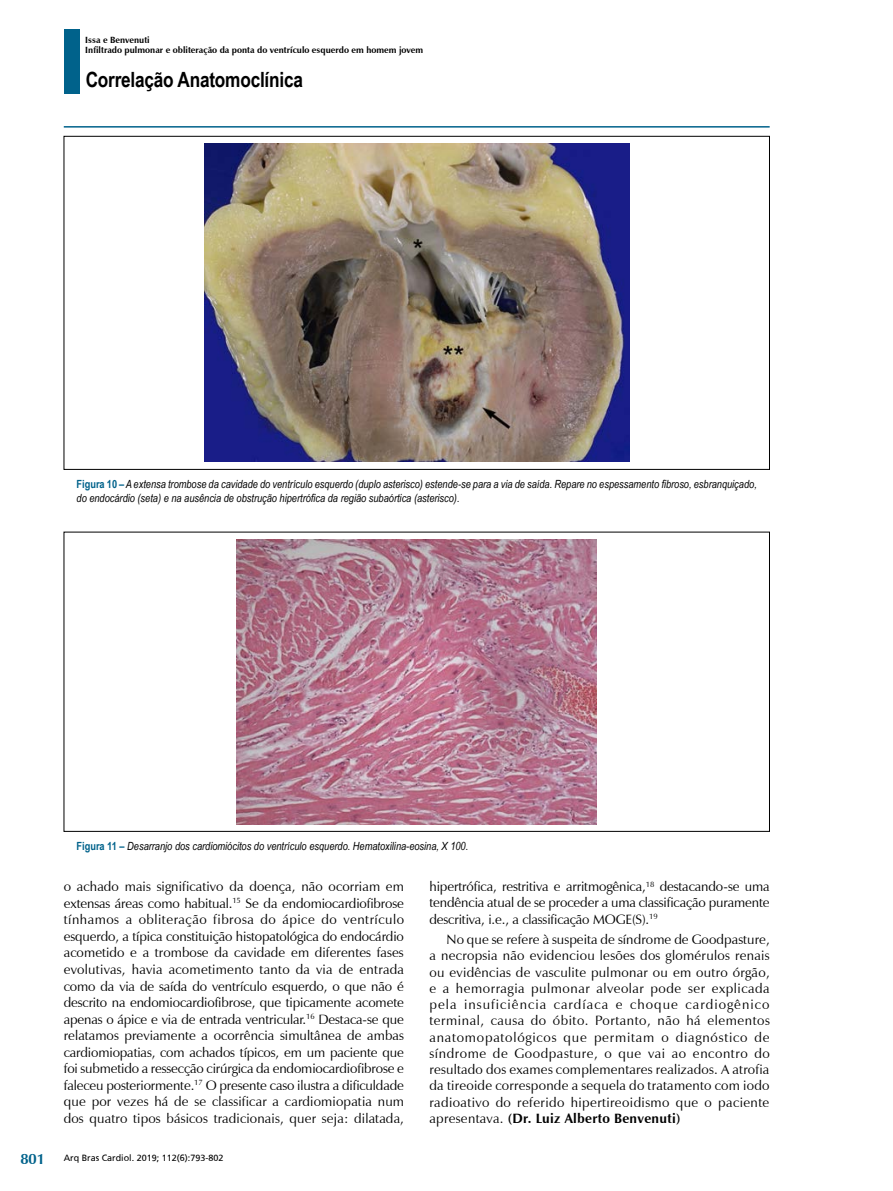
<style>
.page{position:relative;width:893px;height:1191px;background:#fff}
.page>*{position:absolute;margin:0;border:0;box-sizing:border-box;transform-origin:0 0}
.t1{font:700 21px "Arial Narrow";letter-spacing:-.01em;color:#000}
.t2{font:700 15px "Zapf Humanist 601 BT";color:#00628b}
.t3{font:13.5px/16.5px "Zapf Humanist 601 BT";letter-spacing:.01em;color:#000;text-align:justify}
.t4{font:italic 11.25px/13.5px "Arial Narrow";color:#000}
.t5{font:700 9px/10.8px "Zapf Humanist 601 BT";color:#000}
.t6{font:9px "Frutiger";color:#000}
.s1{font-weight:700;font-style:normal;color:#00628b}
.s2{font-weight:700}
</style>
<div class="page">
<hr style="left:64px;top:126px;width:706px;height:2px;background:#00628b">
<div style="left:64px;top:29px;width:16px;height:65px;background:#00628b"></div>
<img style="left:237px;top:539px;width:360px;height:285px">
<img style="left:204px;top:144px;width:425px;height:318px">
<p class="t5" style="left:85px;top:34px;width:339px">Issa e Benvenuti<br>Infiltrado pulmonar e obliteração da ponta do ventrículo esquerdo em homem jovem</p>
<h1 class="t1" style="left:86px;top:64px;width:219px">Correlação Anatomoclínica</h1>
<p class="t4" style="left:77px;top:477px;width:682px"><span class="s1">Figura 10 –</span> A extensa trombose da cavidade do ventrículo esquerdo (duplo asterisco) estende-se para a via de saída. Repare no espessamento fibroso, esbranquiçado, do endocárdio (seta) e na ausência de obstrução hipertrófica da região subaórtica (asterisco).</p>
<p class="t2" style="left:20px;top:1149px;width:26px">801</p>
<p class="t4" style="left:77px;top:839px;width:393px"><span class="s1">Figura 11 –</span> Desarranjo dos cardiomiócitos do ventrículo esquerdo. Hematoxilina-eosina, X 100.</p>
<p class="t3" style="left:64px;top:878px;width:342px">o achado mais significativo da doença, não ocorriam em extensas áreas como habitual.<sup>15</sup> Se da endomiocardiofibrose tínhamos a obliteração fibrosa do ápice do ventrículo esquerdo, a típica constituição histopatológica do endocárdio acometido e a trombose da cavidade em diferentes fases evolutivas, havia acometimento tanto da via de entrada como da via de saída do ventrículo esquerdo, o que não é descrito na endomiocardiofibrose, que tipicamente acomete apenas o ápice e via de entrada ventricular.<sup>16</sup> Destaca-se que relatamos previamente a ocorrência simultânea de ambas cardiomiopatias, com achados típicos, em um paciente que foi submetido a ressecção cirúrgica da endomiocardiofibrose e faleceu posteriormente.<sup>17</sup> O presente caso ilustra a dificuldade que por vezes há de se classificar a cardiomiopatia num dos quatro tipos básicos tradicionais, quer seja: dilatada,</p>
<p class="t3" style="left:429px;top:878px;width:342px">hipertrófica, restritiva e arritmogênica,<sup>18</sup> destacando-se uma tendência atual de se proceder a uma classificação puramente descritiva, i.e., a classificação MOGE(S).<sup>19</sup></p>
<p class="t3" style="left:429px;top:931px;width:342px;text-indent:17px">No que se refere à suspeita de síndrome de Goodpasture, a necropsia não evidenciou lesões dos glomérulos renais ou evidências de vasculite pulmonar ou em outro órgão, e a hemorragia pulmonar alveolar pode ser explicada pela insuficiência cardíaca e choque cardiogênico terminal, causa do óbito. Portanto, não há elementos anatomopatológicos que permitam o diagnóstico de síndrome de Goodpasture, o que vai ao encontro do resultado dos exames complementares realizados. A atrofia da tireoide corresponde a sequela do tratamento com iodo radioativo do referido hipertireoidismo que o paciente apresentava. <span class="s2">(Dr. Luiz Alberto Benvenuti)</span></p>
<p class="t6" style="left:64px;top:1153px;width:161px">Arq Bras Cardiol. 2019; 112(6):793-802</p>
</div>
